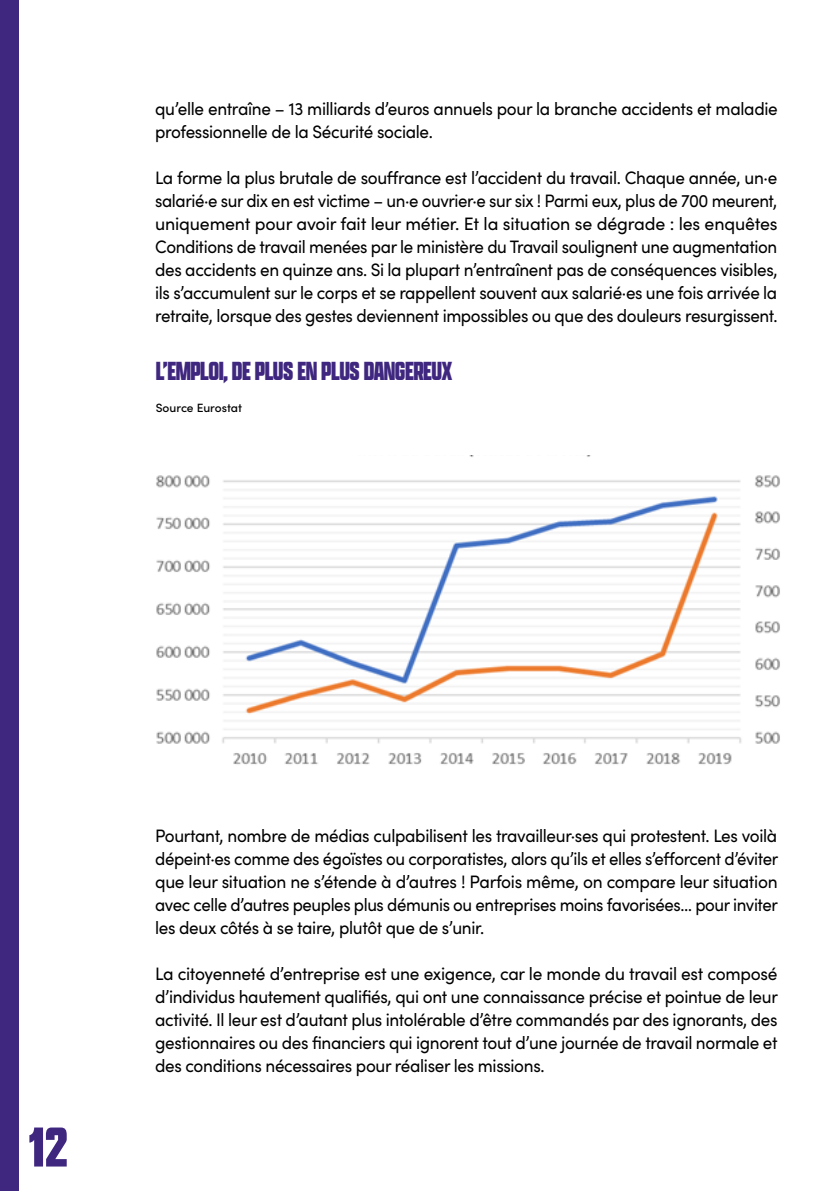
<style>
.page{position:relative;width:840px;height:1191px;background:#fff}
.page>*{position:absolute;margin:0;border:0;box-sizing:border-box;transform-origin:0 0}
.t1{font:900 60px "Apotek Comp";color:#3f277f}
.Chap_Body{font:900 28px "Apotek Comp";letter-spacing:-.02em;color:#3f277f;scale:.95 1}
.Chap_Body-2{font:18px/23px "Sofia Pro";letter-spacing:-.02em;color:#000;text-align:justify;scale:.95 1}
.Chap_Body-3{font:18px/23px "Sofia Pro";letter-spacing:-.02em;color:#000;text-align:justify;scale:.96 1}
.Chap_H4{font:500 12px "Sofia Pro";color:#000}
</style>
<div class="page">
<div style="left:0;top:0;width:18px;height:1191px;background:#3f277f"></div>
<img style="left:156px;top:455px;width:624px;height:310px">
<p class="Chap_Body-2" style="left:155px;top:96px;width:656px">qu’elle entraîne – 13 milliards d’euros annuels pour la branche accidents et maladie professionnelle de la Sécurité sociale.</p>
<p class="Chap_Body-2" style="left:155px;top:165px;width:656px">La forme la plus brutale de souffrance est l’accident du travail. Chaque année, un·e salarié·e sur dix en est victime – un·e ouvrier·e sur six ! Parmi eux, plus de 700 meurent, uniquement pour avoir fait leur métier. Et la situation se dégrade : les enquêtes Conditions de travail menées par le ministère du Travail soulignent une augmentation des accidents en quinze ans. Si la plupart n’entraînent pas de conséquences visibles, ils s’accumulent sur le corps et se rappellent souvent aux salarié·es une fois arrivée la retraite, lorsque des gestes deviennent impossibles ou que des douleurs resurgissent.</p>
<p class="Chap_Body" style="left:156px;top:354px;width:313px">L’EMPLOI, DE PLUS EN PLUS DANGEREUX</p>
<p class="Chap_H4" style="left:156px;top:399px;width:88px">Source Eurostat</p>
<h1 class="t1" style="left:29px;top:1110px;width:41px">12</h1>
<p class="Chap_Body-2" style="left:155px;top:823px;width:657px">Pourtant, nombre de médias culpabilisent les travailleur·ses qui protestent. Les voilà dépeint·es comme des égoïstes ou corporatistes, alors qu’ils et elles s’efforcent d’éviter que leur situation ne s’étende à d’autres ! Parfois même, on compare leur situation avec celle d’autres peuples plus démunis ou entreprises moins favorisées… pour inviter les deux côtés à se taire, plutôt que de s’unir.</p>
<p class="Chap_Body-3" style="left:155px;top:961px;width:650px">La citoyenneté d’entreprise est une exigence, car le monde du travail est composé d’individus hautement qualifiés, qui ont une connaissance précise et pointue de leur activité. Il leur est d’autant plus intolérable d’être commandés par des ignorants, des gestionnaires ou des financiers qui ignorent tout d’une journée de travail normale et des conditions nécessaires pour réaliser les missions.</p>
</div>
